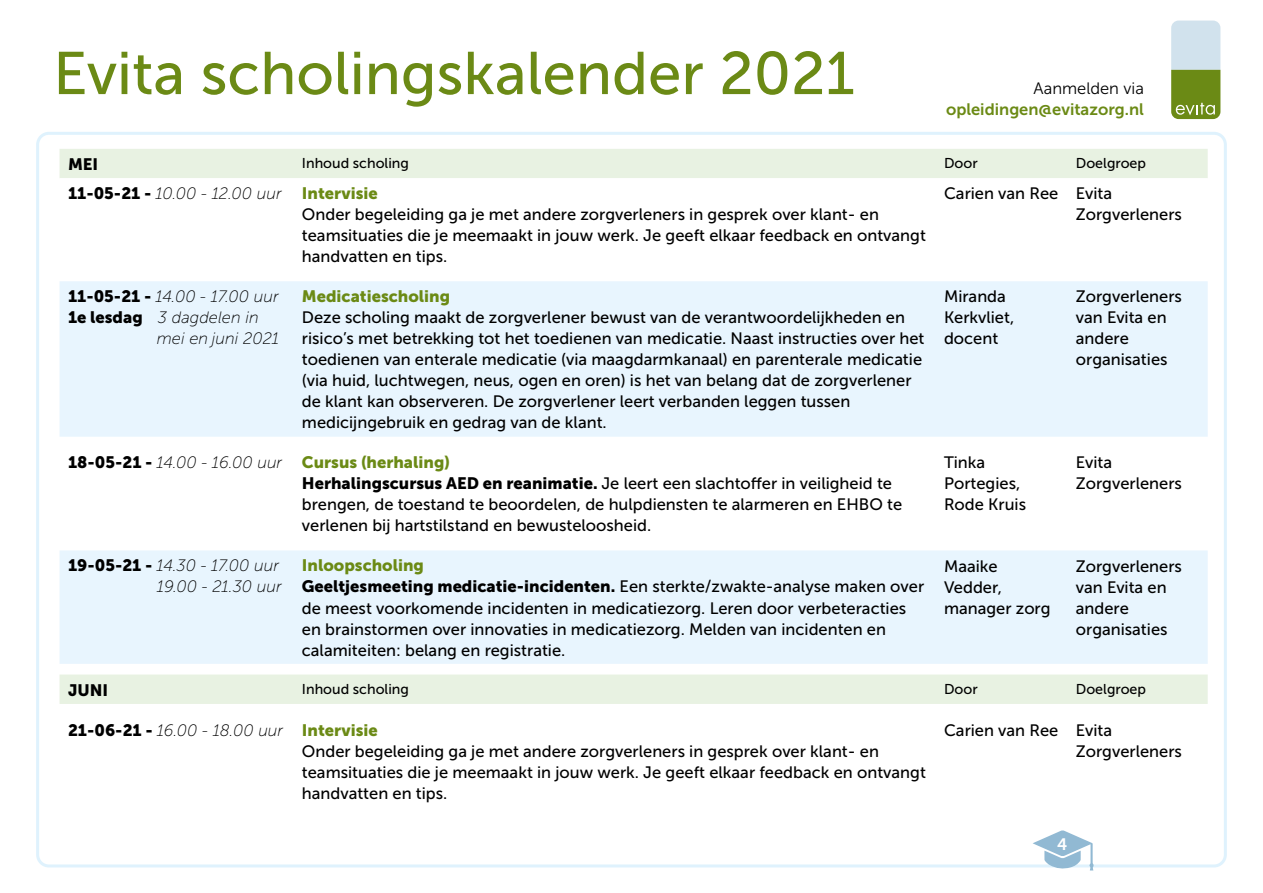
<style>
.page{position:relative;width:1263px;height:893px;background:#fff}
.page>*{position:absolute;margin:0;border:0;box-sizing:border-box;transform-origin:0 0}
.t1{font:60px "Museo Sans 500";color:#6b8a15}
.t2{font:16.5px/21px "Museo Sans 500";color:#000}
.t3{font:italic 16.5px/21px "Museo Sans 100";color:#000;text-align:right}
.t4{font:16.5px/21px "Museo Sans 900";color:#000}
.t5{font:16.5px "Museo Sans 900";color:#6b8a15}
.t6{font:16.5px "Museo Sans 700";color:#6b8a15}
.t7{font:16.5px "Museo Sans 300";color:#000}
.t8{font:16.5px "Museo Sans 700";color:#fff}
.t9{font:14.25px "Museo Sans 500";color:#000}
.s1{font-family:"Museo Sans 900";font-style:normal}
.s2{font-family:"Museo Sans 900";font-style:normal;color:#6b8a15}
.s3{color:#000}
.s4{font-family:"Museo Sans 100";font-style:italic;color:#000}
.s5{font-family:"Museo Sans 900"}
.s6{color:#6b8a15}
.s7{font-family:"Museo Sans 500"}
</style>
<div class="page">
<div style="left:60px;top:149px;width:1148px;height:29px;background:#e8f2e2"></div>
<div style="left:60px;top:674px;width:1148px;height:30px;background:#e8f2e2"></div>
<svg style="left:60px;top:281px;width:1148px;height:383px;fill:#e8f5fe"></svg>
<svg style="left:1032px;top:830px;width:62px;height:40px"></svg>
<svg style="left:1171px;top:21px;width:49px;height:98px;background:#a3ba89"></svg>
<h1 class="t1" style="left:53px;top:41px;width:803px">Evita scholingskalender 2021</h1>
<p class="t7" style="left:1033px;top:80px;width:112px">Aanmelden via</p>
<p class="t6" style="left:946px;top:100px;width:199px">opleidingen@evitazorg.nl</p>
<p class="t4" style="left:68px;top:153px;width:32px">MEI</p>
<p class="t9" style="left:302px;top:155px;width:109px">Inhoud scholing</p>
<p class="t9" style="left:944px;top:155px;width:35px">Door</p>
<p class="t9" style="left:1076px;top:155px;width:72px">Doelgroep</p>
<p class="t3" style="left:68px;top:183px;width:311px"><span class="s1">11-05-21 -</span> 10.00 - 12.00 uur <span class="s2">Intervisie</span></p>
<p class="t2" style="left:302px;top:204px;width:625px">Onder begeleiding ga je met andere zorgverleners in gesprek over klant- en teamsituaties die je meemaakt in jouw werk. Je geeft elkaar feedback en ontvangt handvatten en tips.</p>
<p class="t2" style="left:1076px;top:183px;width:108px;text-indent:-132px">Carien van Ree Evita<br>Zorgverleners</p>
<p class="t3" style="left:68px;top:286px;width:212px"><span class="s1">11-05-21 -</span> 14.00 - 17.00 uur</p>
<p class="t3" style="left:68px;top:307px;width:192px"><span class="s1">1e lesdag</span> 3 dagdelen in</p>
<p class="t3" style="left:157px;top:328px;width:124px">mei en juni 2021</p>
<p class="t5" style="left:302px;top:287px;width:150px">Medicatiescholing</p>
<p class="t2" style="left:302px;top:307px;width:624px">Deze scholing maakt de zorgverlener bewust van de verantwoordelijkheden en risico’s met betrekking tot het toedienen van medicatie. Naast instructies over het toedienen van enterale medicatie (via maagdarmkanaal) en parenterale medicatie (via huid, luchtwegen, neus, ogen en oren) is het van belang dat de zorgverlener de klant kan observeren. De zorgverlener leert verbanden leggen tussen medicijngebruik en gedrag van de klant.</p>
<p class="t5" style="left:68px;top:453px;width:383px"><span class="s3">18-05-21 -</span> <span class="s4">14.00 - 16.00 uur</span> Cursus (herhaling)</p>
<p class="t2" style="left:302px;top:473px;width:602px"><span class="s5">Herhalingscursus AED en reanimatie.</span> Je leert een slachtoffer in veiligheid te brengen, de toestand te beoordelen, de hulpdiensten te alarmeren en EHBO te verlenen bij hartstilstand en bewusteloosheid.</p>
<p class="t3" style="left:68px;top:555px;width:215px"><span class="s1">19-05-21 -</span> 14.30 - 17.00 uur<br>19.00 - 21.30 uur</p>
<p class="t4" style="left:302px;top:555px;width:624px"><span class="s6">Inloopscholing<br></span>Geeltjesmeeting medicatie-incidenten. <span class="s7">Een sterkte/zwakte-analyse maken over</span></p>
<p class="t2" style="left:302px;top:597px;width:606px">de meest voorkomende incidenten in medicatiezorg. Leren door verbeteracties en brainstormen over innovaties in medicatiezorg. Melden van incidenten en calamiteiten: belang en registratie.</p>
<p class="t2" style="left:944px;top:286px;width:72px">Miranda<br>Kerkvliet, docent</p>
<p class="t2" style="left:1076px;top:286px;width:108px">Zorgverleners van Evita en andere organisaties</p>
<p class="t2" style="left:944px;top:452px;width:84px">Tinka<br>Portegies,<br>Rode Kruis</p>
<p class="t2" style="left:1076px;top:452px;width:108px">Evita<br>Zorgverleners</p>
<p class="t2" style="left:944px;top:555px;width:108px">Maaike<br>Vedder, manager zorg</p>
<p class="t2" style="left:1076px;top:555px;width:108px">Zorgverleners van Evita en andere organisaties</p>
<p class="t4" style="left:68px;top:679px;width:42px">JUNI</p>
<p class="t9" style="left:302px;top:681px;width:109px">Inhoud scholing</p>
<p class="t9" style="left:944px;top:681px;width:35px">Door</p>
<p class="t9" style="left:1076px;top:681px;width:72px">Doelgroep</p>
<p class="t3" style="left:68px;top:719px;width:311px"><span class="s1">21-06-21 -</span> 16.00 - 18.00 uur <span class="s2">Intervisie</span></p>
<p class="t2" style="left:302px;top:740px;width:625px">Onder begeleiding ga je met andere zorgverleners in gesprek over klant- en teamsituaties die je meemaakt in jouw werk. Je geeft elkaar feedback en ontvangt handvatten en tips.</p>
<p class="t2" style="left:1076px;top:719px;width:108px;text-indent:-132px">Carien van Ree Evita<br>Zorgverleners</p>
<p class="t8" style="left:1057px;top:836px;width:12px">4</p>
</div>
